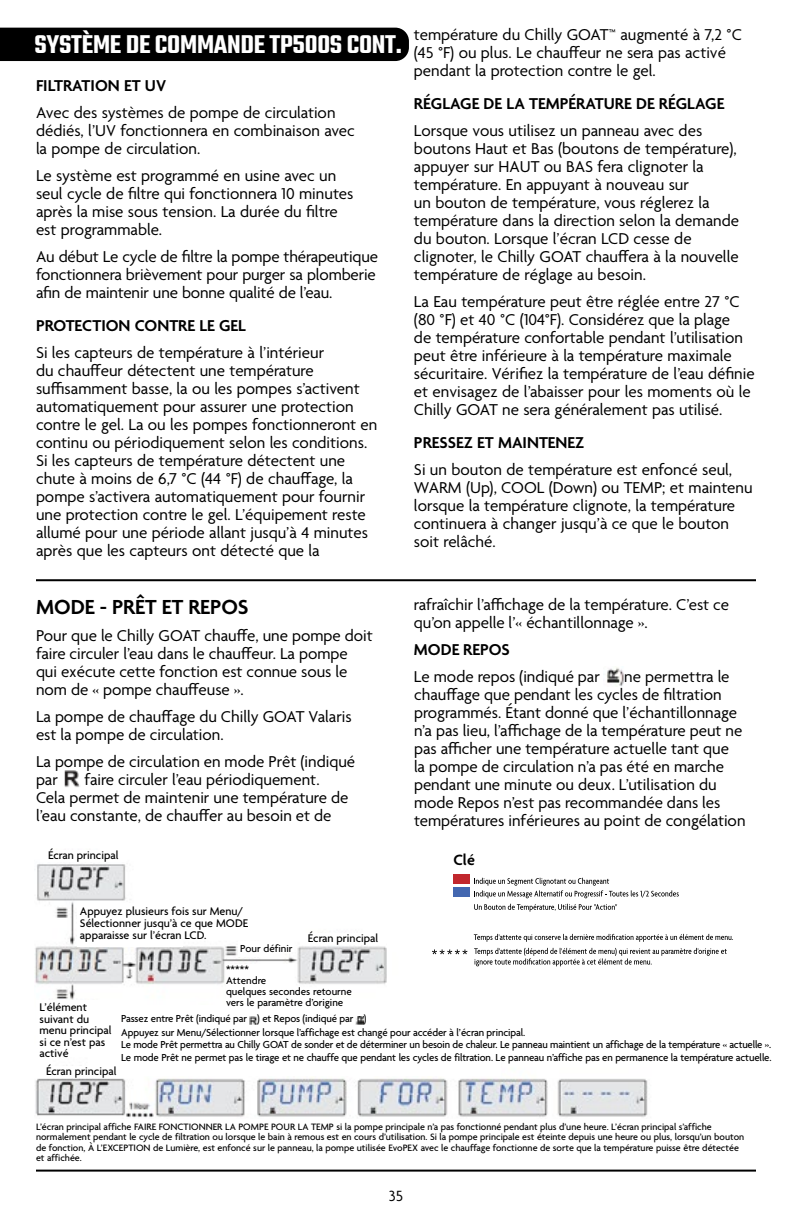
<style>
.page{position:relative;width:792px;height:1224px;background:#fff}
.page>*{position:absolute;margin:0;border:0;box-sizing:border-box;transform-origin:0 0}
.t1{font:600 28px "Teko";letter-spacing:-.01em;color:#fff}
.t2{font:600 22px "Agenda";color:#000}
.t3{font:17px/18px "Agenda";color:#000}
.t4{font:600 17px "Agenda";color:#000}
.t5{font:600 16.2px "Agenda";color:#000}
.t6{font:16px "Agenda";color:#000}
.t7{font:500 12px/11.4px "Agenda";color:#000}
.t8{font:500 11px/12.8px "Agenda";letter-spacing:-.01em;color:#000}
.t9{font:500 10px/10.4px "Agenda";color:#000}
</style>
<div class="page">
<div style="left:0;top:28px;width:409px;height:33px;background:#000"></div>
<img style="left:35px;top:864px;width:613px;height:254px">
<div style="left:432px;top:850px;width:304px;height:117px;background:#fff"></div>
<svg style="left:474px;top:934px;width:259px;height:8px"></svg>
<svg style="left:474px;top:904px;width:143px;height:8px"></svg>
<div style="left:454px;top:875px;width:16px;height:9px;background:#c1272d"></div>
<div style="left:454px;top:887px;width:16px;height:10px;background:#4367b0"></div>
<svg style="left:432px;top:950px;width:35px;height:4px"></svg>
<svg style="left:474px;top:878px;width:205px;height:20px"></svg>
<svg style="left:474px;top:948px;width:253px;height:18px"></svg>
<div style="left:77px;top:903px;width:105px;height:44px;background:#fff"></div>
<div style="left:226px;top:965px;width:68px;height:37px;background:#fff"></div>
<div style="left:238px;top:941px;width:35px;height:16px;background:#fff"></div>
<div style="left:36px;top:1000px;width:72px;height:57px;background:#fff"></div>
<div style="left:129px;top:1005px;width:372px;height:70px;background:#fff"></div>
<svg style="left:250px;top:1016px;width:7px;height:8px"></svg>
<svg style="left:356px;top:1016px;width:8px;height:8px"></svg>
<img style="left:64px;top:770px;width:16px;height:17px">
<img style="left:607px;top:667px;width:17px;height:19px">
<hr style="left:36px;top:579px;width:720px;height:2px;background:#000">
<div style="left:300px;top:933px;width:86px;height:12px;background:#fff"></div>
<div style="left:39px;top:1066px;width:85px;height:11px;background:#fff"></div>
<hr style="left:36px;top:1170px;width:720px;height:2px;background:#000">
<h1 class="t1" style="left:35px;top:27px;width:369px">SYSTÈME DE COMMANDE TP500S CONT.</h1>
<p class="t4" style="left:36px;top:77px;width:132px">FILTRATION ET UV</p>
<p class="t3" style="left:36px;top:105px;width:320px">Avec des systèmes de pompe de circulation dédiés, l’UV fonctionnera en combinaison avec la pompe de circulation.</p>
<p class="t3" style="left:36px;top:168px;width:319px">Le système est programmé en usine avec un seul cycle de filtre qui fonctionnera 10 minutes après la mise sous tension. La durée du filtre est programmable.</p>
<p class="t3" style="left:36px;top:249px;width:344px">Au début Le cycle de filtre la pompe thérapeutique fonctionnera brièvement pour purger sa plomberie afin de maintenir une bonne qualité de l’eau.</p>
<p class="t4" style="left:36px;top:317px;width:211px">PROTECTION CONTRE LE GEL</p>
<p class="t3" style="left:36px;top:345px;width:343px">Si les capteurs de température à l’intérieur<br>du chauffeur détectent une température suffisamment basse, la ou les pompes s’activent automatiquement pour assurer une protection contre le gel. La ou les pompes fonctionneront en continu ou périodiquement selon les conditions.<br>Si les capteurs de température détectent une chute à moins de 6,7 °C (44 °F) de chauffage, la pompe s’activera automatiquement pour fournir une protection contre le gel. L’équipement reste allumé pour une période allant jusqu’à 4 minutes après que les capteurs ont détecté que la</p>
<p class="t3" style="left:414px;top:26px;width:329px">température du Chilly GOAT™ augmenté à 7,2 °C (45 °F) ou plus. Le chauffeur ne sera pas activé pendant la protection contre le gel.</p>
<p class="t4" style="left:414px;top:94px;width:312px">RÉGLAGE DE LA TEMPÉRATURE DE RÉGLAGE</p>
<p class="t3" style="left:414px;top:122px;width:327px">Lorsque vous utilisez un panneau avec des boutons Haut et Bas (boutons de température), appuyer sur HAUT ou BAS fera clignoter la température. En appuyant à nouveau sur<br>un bouton de température, vous réglerez la température dans la direction selon la demande du bouton. Lorsque l’écran LCD cesse de clignoter, le Chilly GOAT chauffera à la nouvelle température de réglage au besoin.</p>
<p class="t3" style="left:414px;top:293px;width:342px">La Eau température peut être réglée entre 27 °C (80 °F) et 40 °C (104°F). Considérez que la plage<br>de température confortable pendant l’utilisation peut être inférieure à la température maximale sécuritaire. Vérifiez la température de l’eau définie et envisagez de l’abaisser pour les moments où le Chilly GOAT ne sera généralement pas utilisé.</p>
<p class="t4" style="left:414px;top:433px;width:172px">PRESSEZ ET MAINTENEZ</p>
<p class="t3" style="left:414px;top:461px;width:340px">Si un bouton de température est enfoncé seul, WARM (Up), COOL (Down) ou TEMP; et maintenu lorsque la température clignote, la température continuera à changer jusqu’à ce que le bouton soit relâché.</p>
<p class="t2" style="left:36px;top:595px;width:214px">MODE - PRÊT ET REPOS</p>
<p class="t3" style="left:36px;top:627px;width:338px">Pour que le Chilly GOAT chauffe, une pompe doit faire circuler l’eau dans le chauffeur. La pompe qui exécute cette fonction est connue sous le nom de « pompe chauffeuse ».</p>
<p class="t3" style="left:36px;top:708px;width:317px">La pompe de chauffage du Chilly GOAT Valaris est la pompe de circulation.</p>
<p class="t3" style="left:36px;top:753px;width:321px">La pompe de circulation en mode Prêt (indiqué par</p>
<p class="t3" style="left:36px;top:771px;width:314px;text-indent:49px">faire circuler l’eau périodiquement.<br>Cela permet de maintenir une température de l’eau constante, de chauffer au besoin et de</p>
<p class="t7" style="left:48px;top:850px;width:72px">Écran principal</p>
<p class="t3" style="left:414px;top:597px;width:316px">rafraîchir l’affichage de la température. C’est ce qu’on appelle l’« échantillonnage ».</p>
<p class="t4" style="left:414px;top:641px;width:97px">MODE REPOS</p>
<p class="t3" style="left:414px;top:669px;width:187px">Le mode repos (indiqué par</p>
<p class="t3" style="left:414px;top:669px;width:333px;text-indent:210px">ne permettra le chauffage que pendant les cycles de filtration programmés. Étant donné que l’échantillonnage n’a pas lieu, l’affichage de la température peut ne pas afficher une température actuelle tant que<br>la pompe de circulation n’a pas été en marche pendant une minute ou deux. L’utilisation du mode Repos n’est pas recommandée dans les températures inférieures au point de congélation</p>
<p class="t5" style="left:453px;top:851px;width:23px">Clé</p>
<p class="t7" style="left:80px;top:906px;width:170px;line-height:12px">Appuyez plusieurs fois sur Menu/<br>Sélectionner jusqu’à ce que MODE apparaisse sur l’écran LCD.</p>
<p class="t8" style="left:240px;top:943px;width:54px">Pour définir</p>
<p class="t7" style="left:308px;top:933px;width:72px">Écran principal</p>
<p class="t8" style="left:226px;top:965px;width:127px;line-height:11px">*****<br>Attendre<br>quelques secondes retourne vers le paramètre d’origine</p>
<p class="t7" style="left:40px;top:1003px;width:73px">L’élément suivant du menu principal si ce n’est pas activé</p>
<p class="t8" style="left:121px;top:1013px;width:652px">Passez entre Prêt (indiqué par ) et Repos (indiqué par )<br>Appuyez sur Menu/Sélectionner lorsque l’affichage est changé pour accéder à l’écran principal.<br>Le mode Prêt permettra au Chilly GOAT de sonder et de déterminer un besoin de chaleur. Le panneau maintient un affichage de la température « actuelle ».<br>Le mode Prêt ne permet pas le tirage et ne chauffe que pendant les cycles de filtration. Le panneau n’affiche pas en permanence la température actuelle.</p>
<p class="t7" style="left:46px;top:1066px;width:72px">Écran principal</p>
<p class="t9" style="left:36px;top:1122px;width:710px">L’écran principal affiche FAIRE FONCTIONNER LA POMPE POUR LA TEMP si la pompe principale n’a pas fonctionné pendant plus d’une heure. L’écran principal s’affiche normalement pendant le cycle de filtration ou lorsque le bain à remous est en cours d’utilisation. Si la pompe principale est éteinte depuis une heure ou plus, lorsqu’un bouton de fonction, À L’EXCEPTION de Lumière, est enfoncé sur le panneau, la pompe utilisée EvoPEX avec le chauffage fonctionne de sorte que la température puisse être détectée et affichée.</p>
<p class="t6" style="left:389px;top:1188px;width:16px">35</p>
</div>
